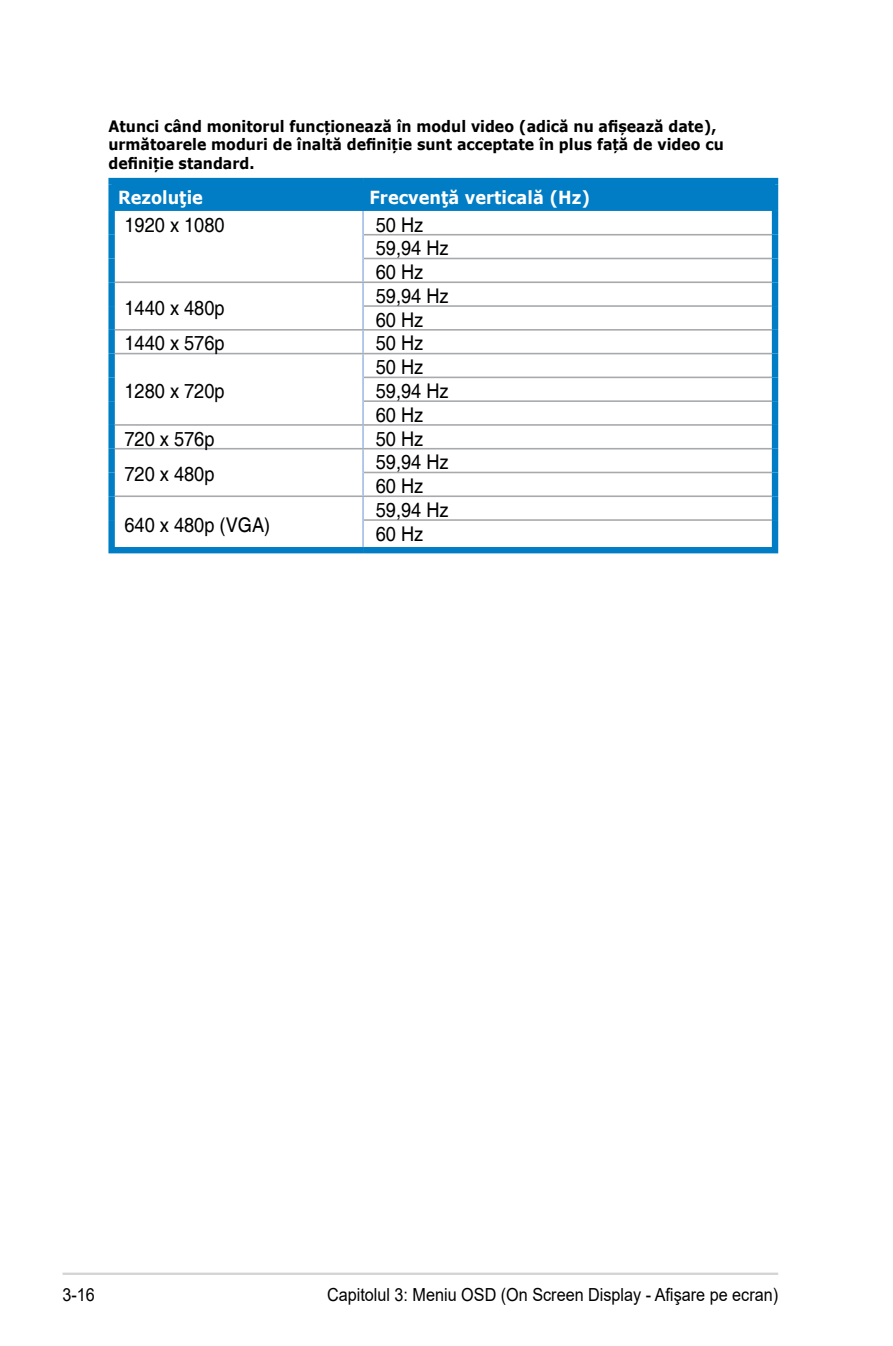
<style>
.page{position:relative;width:893px;height:1346px;background:#fff}
.page>*{position:absolute;margin:0;border:0;box-sizing:border-box;transform-origin:0 0}
.Table_Text{font:20.25px "Helvetica";color:#000100;scale:.9 1}
.t1{font:18px "Arial";color:#000;scale:.9 1}
.Table_Text_Head_-_ne{font:700 18px "Verdana";color:#fff;scale:.9 1}
.Figure_Label{font:700 15.75px/18.9px "Verdana";color:#000;scale:.9 1}
</style>
<div class="page">
<hr style="left:63px;top:1272px;width:715px;height:3px;background:#d1d3d4">
<div style="left:115px;top:184px;width:657px;height:27px;background:#007dc4"></div>
<div style="left:108px;top:547px;width:255px;height:6px;background:#007dc4"></div>
<div style="left:108px;top:211px;width:7px;height:24px;background:#007dc4"></div>
<div style="left:108px;top:235px;width:7px;height:23px;background:#007dc4"></div>
<div style="left:108px;top:258px;width:7px;height:24px;background:#007dc4"></div>
<div style="left:108px;top:282px;width:7px;height:24px;background:#007dc4"></div>
<div style="left:108px;top:306px;width:7px;height:24px;background:#007dc4"></div>
<div style="left:108px;top:330px;width:7px;height:24px;background:#007dc4"></div>
<div style="left:108px;top:354px;width:7px;height:23px;background:#007dc4"></div>
<div style="left:108px;top:377px;width:7px;height:24px;background:#007dc4"></div>
<div style="left:108px;top:401px;width:7px;height:24px;background:#007dc4"></div>
<div style="left:108px;top:425px;width:7px;height:24px;background:#007dc4"></div>
<div style="left:108px;top:449px;width:7px;height:23px;background:#007dc4"></div>
<div style="left:108px;top:472px;width:7px;height:24px;background:#007dc4"></div>
<div style="left:108px;top:496px;width:7px;height:24px;background:#007dc4"></div>
<div style="left:108px;top:520px;width:7px;height:27px;background:#007dc4"></div>
<div style="left:108px;top:178px;width:255px;height:6px;background:#007dc4"></div>
<div style="left:108px;top:184px;width:7px;height:27px;background:#007dc4"></div>
<div style="left:363px;top:178px;width:415px;height:6px;background:#007dc4"></div>
<hr style="left:361px;top:184px;width:4px;height:27px;background:#007dc4">
<hr style="left:362px;top:211px;width:2px;height:24px;background:#9fbde4">
<hr style="left:362px;top:235px;width:2px;height:23px;background:#9fbde4">
<hr style="left:362px;top:258px;width:2px;height:23px;background:#9fbde4">
<hr style="left:362px;top:283px;width:2px;height:23px;background:#9fbde4">
<hr style="left:362px;top:306px;width:2px;height:23px;background:#9fbde4">
<hr style="left:362px;top:331px;width:2px;height:22px;background:#9fbde4">
<hr style="left:362px;top:354px;width:2px;height:23px;background:#9fbde4">
<hr style="left:362px;top:377px;width:2px;height:24px;background:#9fbde4">
<hr style="left:362px;top:401px;width:2px;height:23px;background:#9fbde4">
<hr style="left:362px;top:426px;width:2px;height:22px;background:#9fbde4">
<hr style="left:362px;top:449px;width:2px;height:23px;background:#9fbde4">
<hr style="left:362px;top:472px;width:2px;height:23px;background:#9fbde4">
<hr style="left:362px;top:497px;width:2px;height:23px;background:#9fbde4">
<div style="left:363px;top:547px;width:415px;height:6px;background:#007dc4"></div>
<hr style="left:364px;top:234px;width:408px;height:1px;background:#a7a9ac">
<hr style="left:364px;top:258px;width:408px;height:1px;background:#a7a9ac">
<hr style="left:115px;top:281px;width:248px;height:2px;background:#a7a9ac">
<hr style="left:363px;top:281px;width:409px;height:2px;background:#a7a9ac">
<hr style="left:364px;top:305px;width:408px;height:2px;background:#a7a9ac">
<hr style="left:115px;top:329px;width:248px;height:2px;background:#a7a9ac">
<hr style="left:363px;top:329px;width:409px;height:2px;background:#a7a9ac">
<hr style="left:115px;top:353px;width:248px;height:1px;background:#a7a9ac">
<hr style="left:363px;top:353px;width:409px;height:1px;background:#a7a9ac">
<hr style="left:364px;top:377px;width:408px;height:1px;background:#a7a9ac">
<hr style="left:364px;top:400px;width:408px;height:2px;background:#a7a9ac">
<hr style="left:115px;top:424px;width:248px;height:2px;background:#a7a9ac">
<hr style="left:363px;top:424px;width:409px;height:2px;background:#a7a9ac">
<hr style="left:115px;top:448px;width:248px;height:1px;background:#a7a9ac">
<hr style="left:363px;top:448px;width:409px;height:1px;background:#a7a9ac">
<hr style="left:364px;top:472px;width:408px;height:1px;background:#a7a9ac">
<hr style="left:115px;top:495px;width:248px;height:2px;background:#a7a9ac">
<hr style="left:363px;top:495px;width:409px;height:2px;background:#a7a9ac">
<hr style="left:364px;top:519px;width:408px;height:2px;background:#a7a9ac">
<hr style="left:362px;top:520px;width:2px;height:27px;background:#9fbde4">
<div style="left:772px;top:184px;width:6px;height:27px;background:#007dc4"></div>
<div style="left:772px;top:211px;width:6px;height:24px;background:#007dc4"></div>
<div style="left:772px;top:235px;width:6px;height:23px;background:#007dc4"></div>
<div style="left:772px;top:258px;width:6px;height:24px;background:#007dc4"></div>
<div style="left:772px;top:282px;width:6px;height:24px;background:#007dc4"></div>
<div style="left:772px;top:306px;width:6px;height:24px;background:#007dc4"></div>
<div style="left:772px;top:330px;width:6px;height:24px;background:#007dc4"></div>
<div style="left:772px;top:354px;width:6px;height:23px;background:#007dc4"></div>
<div style="left:772px;top:377px;width:6px;height:24px;background:#007dc4"></div>
<div style="left:772px;top:401px;width:6px;height:24px;background:#007dc4"></div>
<div style="left:772px;top:425px;width:6px;height:24px;background:#007dc4"></div>
<div style="left:772px;top:449px;width:6px;height:23px;background:#007dc4"></div>
<div style="left:772px;top:472px;width:6px;height:24px;background:#007dc4"></div>
<div style="left:772px;top:496px;width:6px;height:24px;background:#007dc4"></div>
<div style="left:772px;top:520px;width:6px;height:27px;background:#007dc4"></div>
<p class="Figure_Label" style="left:108px;top:116px;width:685px">Atunci când monitorul funcționează în modul video (adică nu afișează date), următoarele moduri de înaltă definiție sunt acceptate în plus față de video cu definiție standard.</p>
<p class="Table_Text_Head_-_ne" style="left:118px;top:184px;width:96px">Rezoluţie</p>
<p class="Table_Text_Head_-_ne" style="left:369px;top:184px;width:247px">Frecvenţă verticală (Hz)</p>
<p class="Table_Text" style="left:124px;top:213px;width:113px">1920 x 1080</p>
<p class="Table_Text" style="left:376px;top:213px;width:54px">50 Hz</p>
<p class="Table_Text" style="left:376px;top:236px;width:83px">59,94 Hz</p>
<p class="Table_Text" style="left:376px;top:260px;width:54px">60 Hz</p>
<p class="Table_Text" style="left:124px;top:296px;width:113px">1440 x 480p</p>
<p class="Table_Text" style="left:376px;top:284px;width:83px">59,94 Hz</p>
<p class="Table_Text" style="left:376px;top:308px;width:54px">60 Hz</p>
<p class="Table_Text" style="left:124px;top:332px;width:113px">1440 x 576p</p>
<p class="Table_Text" style="left:376px;top:332px;width:54px">50 Hz</p>
<p class="Table_Text" style="left:124px;top:379px;width:113px">1280 x 720p</p>
<p class="Table_Text" style="left:376px;top:355px;width:54px">50 Hz</p>
<p class="Table_Text" style="left:376px;top:379px;width:83px">59,94 Hz</p>
<p class="Table_Text" style="left:376px;top:403px;width:54px">60 Hz</p>
<p class="Table_Text" style="left:124px;top:427px;width:102px">720 x 576p</p>
<p class="Table_Text" style="left:376px;top:427px;width:54px">50 Hz</p>
<p class="Table_Text" style="left:124px;top:462px;width:102px">720 x 480p</p>
<p class="Table_Text" style="left:376px;top:450px;width:83px">59,94 Hz</p>
<p class="Table_Text" style="left:376px;top:474px;width:54px">60 Hz</p>
<p class="Table_Text" style="left:124px;top:513px;width:164px">640 x 480p (VGA)</p>
<p class="Table_Text" style="left:376px;top:498px;width:83px">59,94 Hz</p>
<p class="Table_Text" style="left:376px;top:522px;width:54px">60 Hz</p>
<p class="t1" style="left:63px;top:1282px;width:38px">3-16</p>
<p class="t1" style="left:327px;top:1282px;width:503px">Capitolul 3: Meniu OSD (On Screen Display - Afişare pe ecran)</p>
</div>
